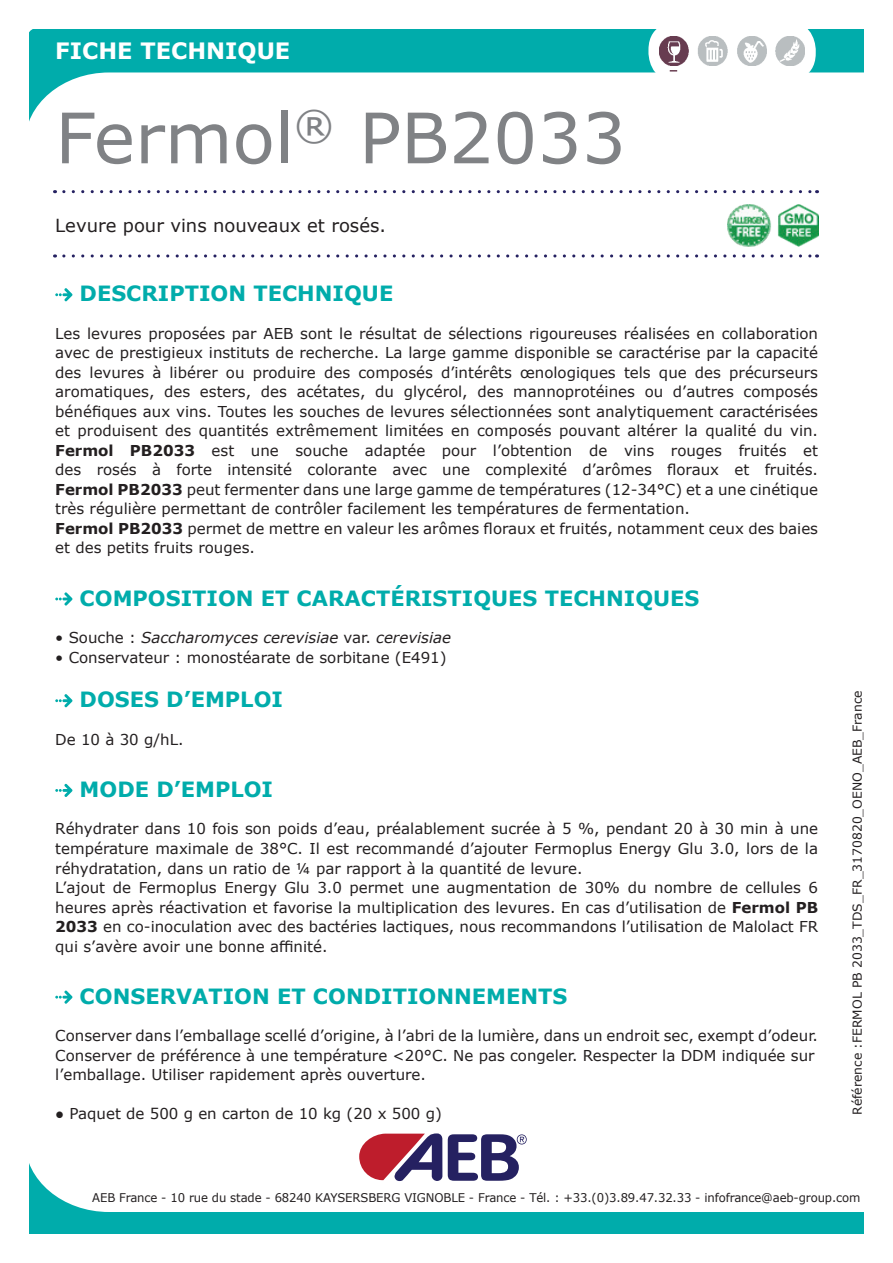
<style>
.page{position:relative;width:893px;height:1263px;background:#fff}
.page>*{position:absolute;margin:0;border:0;box-sizing:border-box;transform-origin:0 0}
.t1{font:69.6px "Verdana";color:#808285}
.t2{font:700 22.5px "Verdana";color:#fff}
.t3{font:700 21px "Verdana";color:#00acab}
.t4{font:18px "Verdana";color:#231f20}
.t5{font:15px/19.5px "Verdana";color:#231f20}
.t6{font:italic 15px "Verdana";color:#231f20}
.t7{font:12.3px "Verdana";color:#231f20}
.t8{font:12px "Verdana";letter-spacing:-.01em;color:#231f20}
.s1{font-weight:700}
.s2{font-style:normal}
</style>
<div class="page">
<svg style="left:30px;top:1166px;width:833px;height:67px"></svg>
<svg style="left:64px;top:190px;width:753px;height:3px"></svg>
<svg style="left:64px;top:254px;width:753px;height:4px"></svg>
<svg style="left:55px;top:288px;width:17px;height:13px"></svg>
<svg style="left:55px;top:592px;width:17px;height:13px"></svg>
<svg style="left:55px;top:694px;width:17px;height:13px"></svg>
<svg style="left:55px;top:784px;width:17px;height:13px"></svg>
<svg style="left:55px;top:990px;width:17px;height:14px"></svg>
<svg style="left:359px;top:1133px;width:168px;height:49px"></svg>
<svg style="left:30px;top:30px;width:833px;height:89px"></svg>
<div style="left:648px;top:21px;width:168px;height:61px;background:#fff;border-radius:28px"></div>
<svg style="left:670px;top:70px;width:7px;height:2px"></svg>
<img style="left:660px;top:36px;width:144px;height:29px">
<img style="left:727px;top:204px;width:91px;height:42px">
<h2 class="t2" style="left:55px;top:35px;width:237px">FICHE TECHNIQUE</h2>
<h1 class="t1" style="left:55px;top:90px;width:572px">Fermol<sup>®</sup> PB2033</h1>
<p class="t4" style="left:55px;top:213px;width:332px">Levure pour vins nouveaux et rosés.</p>
<h3 class="t3" style="left:80px;top:279px;width:315px">DESCRIPTION TECHNIQUE</h3>
<p class="t5" style="left:55px;top:323px;width:764px">Les levures proposées par AEB sont le résultat de sélections rigoureuses réalisées en collaboration avec de prestigieux instituts de recherche. La large gamme disponible se caractérise par la capacité des levures à libérer ou produire des composés d’intérêts œnologiques tels que des précurseurs aromatiques, des esters, des acétates, du glycérol, des mannoprotéines ou d’autres composés bénéfiques aux vins. Toutes les souches de levures sélectionnées sont analytiquement caractérisées et produisent des quantités extrêmement limitées en composés pouvant altérer la qualité du vin.<br><span class="s1">Fermol PB2033</span> est une souche adaptée pour l’obtention de vins rouges fruités et des rosés à forte intensité colorante avec une complexité d’arômes floraux et fruités.<br><span class="s1">Fermol PB2033</span> peut fermenter dans une large gamme de températures (12-34°C) et a une cinétique très régulière permettant de contrôler facilement les températures de fermentation.<br><span class="s1">Fermol PB2033</span> permet de mettre en valeur les arômes floraux et fruités, notamment ceux des baies et des petits fruits rouges.</p>
<h3 class="t3" style="left:80px;top:583px;width:621px">COMPOSITION ET CARACTÉRISTIQUES TECHNIQUES</h3>
<p class="t6" style="left:55px;top:627px;width:397px"><span class="s2">• Souche :</span> Saccharomyces cerevisiae <span class="s2">var.</span> cerevisiae</p>
<p class="t5" style="left:55px;top:647px;width:393px">• Conservateur : monostéarate de sorbitane (E491)</p>
<h3 class="t3" style="left:80px;top:685px;width:205px">DOSES D’EMPLOI</h3>
<p class="t5" style="left:55px;top:729px;width:130px">De 10 à 30 g/hL.</p>
<h3 class="t3" style="left:80px;top:774px;width:195px">MODE D’EMPLOI</h3>
<p class="t5" style="left:55px;top:819px;width:764px">Réhydrater dans 10 fois son poids d’eau, préalablement sucrée à 5 %, pendant 20 à 30 min à une température maximale de 38°C. Il est recommandé d’ajouter Fermoplus Energy Glu 3.0, lors de la réhydratation, dans un ratio de ¼ par rapport à la quantité de levure.<br>L’ajout de Fermoplus Energy Glu 3.0 permet une augmentation de 30% du nombre de cellules 6 heures après réactivation et favorise la multiplication des levures. En cas d’utilisation de <span class="s1">Fermol PB 2033</span> en co-inoculation avec des bactéries lactiques, nous recommandons l’utilisation de Malolact FR qui s’avère avoir une bonne affinité.</p>
<h3 class="t3" style="left:80px;top:981px;width:489px">CONSERVATION ET CONDITIONNEMENTS</h3>
<p class="t5" style="left:55px;top:1026px;width:764px">Conserver dans l’emballage scellé d’origine, à l’abri de la lumière, dans un endroit sec, exempt d’odeur.<br>Conserver de préférence à une température &lt;20°C. Ne pas congeler. Respecter la DDM indiquée sur l’emballage. Utiliser rapidement après ouverture.</p>
<p class="t5" style="left:55px;top:1104px;width:388px">● Paquet de 500 g en carton de 10 kg (20 x 500 g)</p>
<p class="t7" style="left:849px;top:1115px;width:426px;rotate:-90deg">Référence :FERMOL PB 2033_TDS_FR_3170820_OENO_AEB_France</p>
<p class="t8" style="left:92px;top:1189px;width:770px">AEB France - 10 rue du stade - 68240 KAYSERSBERG VIGNOBLE - France - Tél. : +33.(0)3.89.47.32.33 - infofrance@aeb-group.com</p>
</div>
